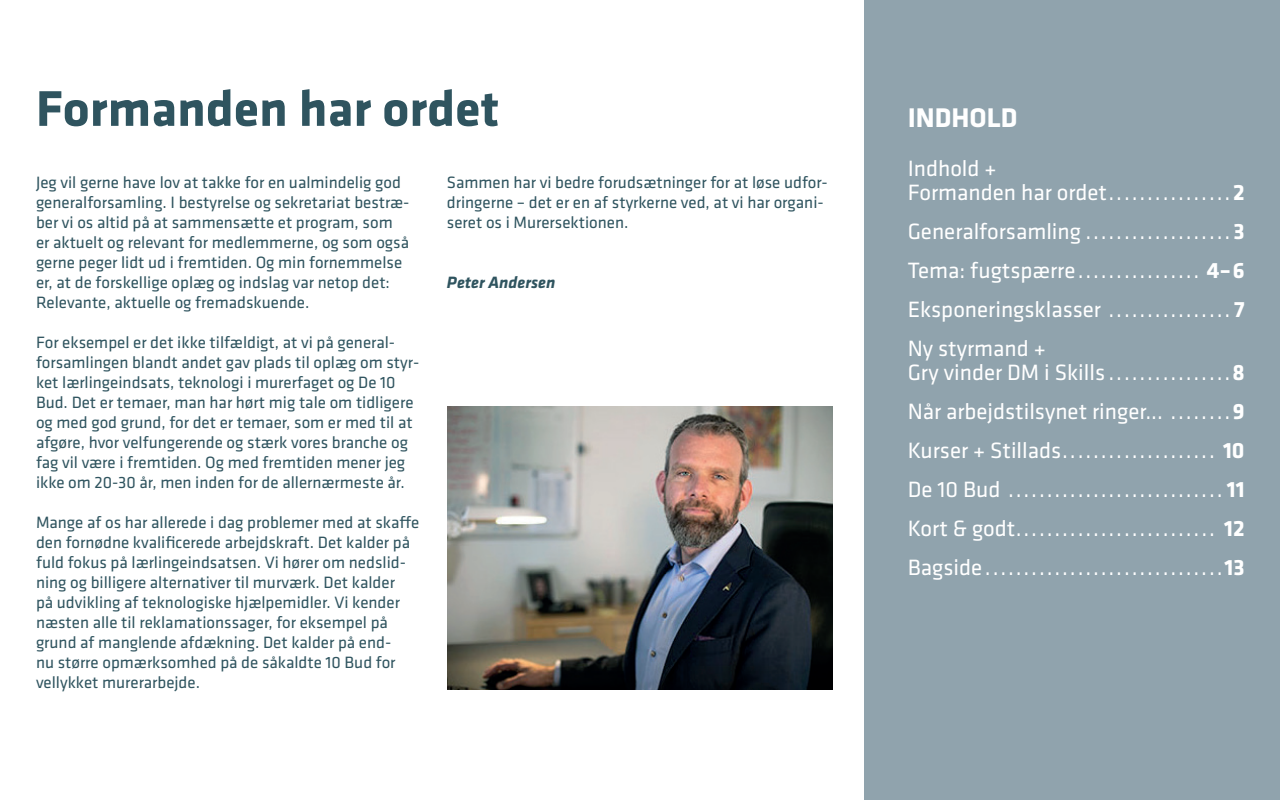
<style>
.page{position:relative;width:1280px;height:800px;background:#fff}
.page>*{position:absolute;margin:0;border:0;box-sizing:border-box;transform-origin:0 0}
.t1{font:700 52px "Klavika";color:#2f545f}
.t2{font:700 28px "Klavika";color:#fff}
.t3{font:23px/39px "Klavika";color:#fff;text-align:justify}
.t4{font:17px/20px "Klavika";color:#2f545f}
.t5{font:italic 700 17px "Klavika";color:#2f545f}
.s1{font-weight:700}
</style>
<div class="page">
<img style="left:447px;top:406px;width:386px;height:284px">
<div style="left:864px;top:0;width:416px;height:800px;background:#90a3ad"></div>
<h1 class="t1" style="left:36px;top:80px;width:465px">Formanden har ordet</h1>
<p class="t4" style="left:36px;top:173px;width:375px">Jeg vil gerne have lov at takke for en ualmindelig god generalforsamling. I bestyrelse og sekretariat bestræ&shy;ber vi os altid på at sammensætte et program, som er aktuelt og relevant for medlemmerne, og som også gerne peger lidt ud i fremtiden. Og min fornemmelse er, at de forskellige oplæg og indslag var netop det:<br>Relevante, aktuelle og fremadskuende.</p>
<p class="t4" style="left:36px;top:333px;width:385px">For eksempel er det ikke tilfældigt, at vi på general&shy;forsamlingen blandt andet gav plads til oplæg om styr&shy;ket lærlingeindsats, teknologi i murerfaget og De 10<br>Bud. Det er temaer, man har hørt mig tale om tidligere og med god grund, for det er temaer, som er med til at afgøre, hvor velfungerende og stærk vores branche og fag vil være i fremtiden. Og med fremtiden mener jeg ikke om 20-30 år, men inden for de allernærmeste år.</p>
<p class="t4" style="left:36px;top:513px;width:385px">Mange af os har allerede i dag problemer med at skaffe den fornødne kvalificerede arbejdskraft. Det kalder på fuld fokus på lærlingeindsatsen. Vi hører om nedslid&shy;ning og billigere alternativer til murværk. Det kalder<br>på udvikling af teknologiske hjælpemidler. Vi kender næsten alle til reklamationssager, for eksempel på grund af manglende afdækning. Det kalder på end-<br>nu større opmærksomhed på de såkaldte 10 Bud for vellykket murerarbejde.</p>
<p class="t4" style="left:447px;top:173px;width:382px">Sammen har vi bedre forudsætninger for at løse udfor&shy;dringerne – det er en af styrkerne ved, at vi har organi&shy;seret os i Murersektionen.</p>
<p class="t5" style="left:447px;top:273px;width:110px">Peter Andersen</p>
<h2 class="t2" style="left:908px;top:103px;width:111px">INDHOLD</h2>
<h3 class="t3" style="left:908px;top:156px;width:338px;line-height:24px">Indhold +<br>Formanden har ordet................<span class="s1">2</span></h3>
<h3 class="t3" style="left:908px;top:212px;width:338px">Generalforsamling...................<span class="s1">3<br></span>Tema: fugtspærre................ <span class="s1">4–6<br></span>Eksponeringsklasser ................ <span class="s1">7<br></span>Ny styrmand +</h3>
<p class="t3" style="left:908px;top:353px;width:338px">Gry vinder DM i Skills................<span class="s1">8<br></span>Når arbejdstilsynet ringer... ........<span class="s1">9<br></span>Kurser + Stillads.................... <span class="s1">10<br></span>De 10 Bud ............................<span class="s1">11<br></span>Kort &amp; godt.......................... <span class="s1">12<br></span>Bagside...............................<span class="s1">13</span></p>
</div>
